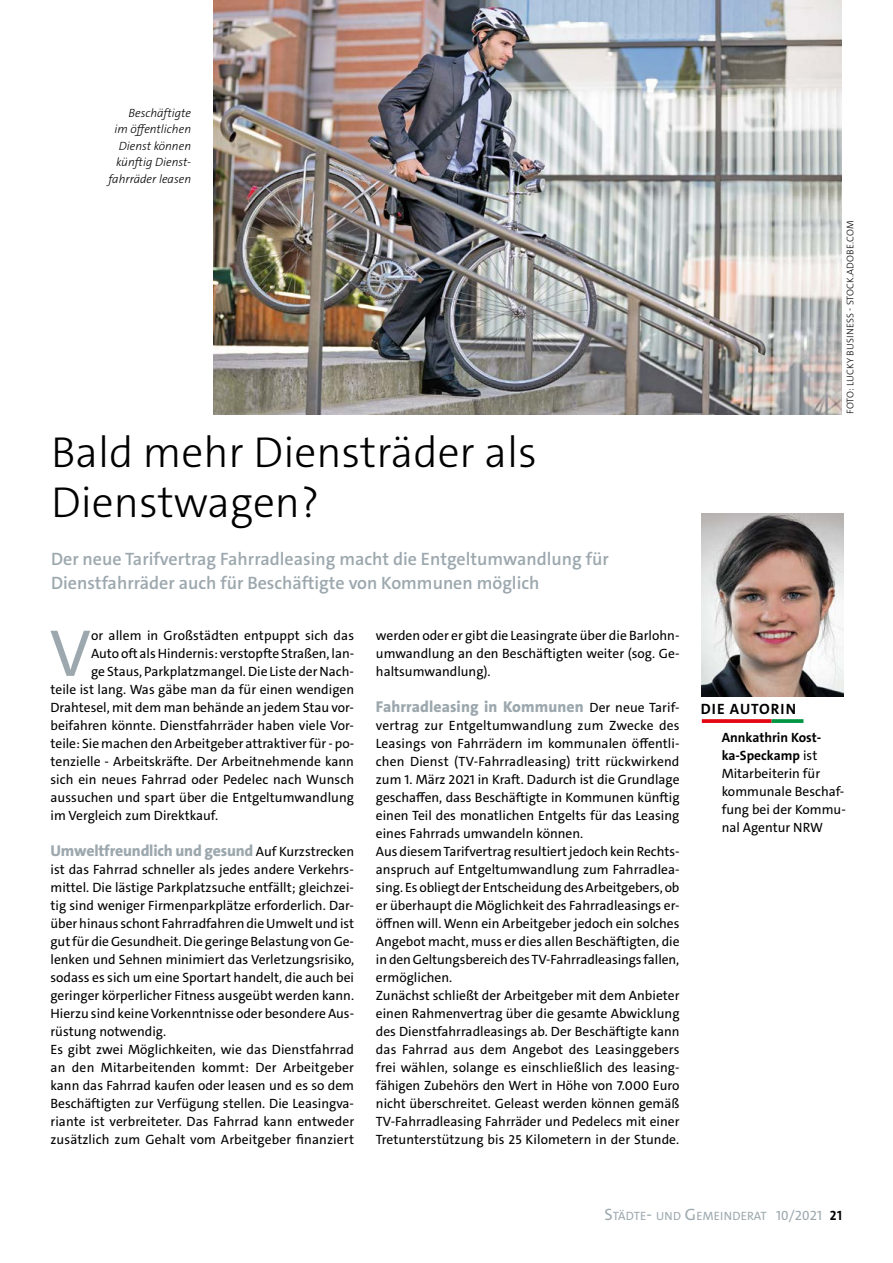
<style>
.page{position:relative;width:893px;height:1263px;background:#fff}
.page>*{position:absolute;margin:0;border:0;box-sizing:border-box;transform-origin:0 0}
.t1{font:66.9px "The Sans C5";color:#9ca8ae}
.t2{font:300 43.5px/49.5px "The Sans C5";color:#000}
.t3{font:600 18px/24px "The Sans C5";color:#9ca8ae}
.t4{font:800 15.75px "The Sans C5";letter-spacing:-.01em;color:#9ca8ae}
.t5{font:700 15px "The Sans C5";letter-spacing:.07em;color:#000}
.t6{font:13.5px/18px "The Sans C5";color:#000}
.t7{font:12.15px "The Sans C5";letter-spacing:.015em;color:#9ca8ae}
.t8{font:italic 300 12px/16.5px "The Sans C5";color:#000;text-align:right}
.t9{font:300 9.75px "The Sans C5";letter-spacing:.02em;color:#000}
.s1{font-weight:400;font-size:13.5px;color:#000}
.s2{font-weight:700}
.s3{font-size:16.5px}
.s4{font-size:16.8px}
.s5{font-size:11.7px}
.s6{font-size:13.5px}
.s7{font-weight:700;font-size:13.5px;color:#000}
</style>
<div class="page">
<img style="left:213px;top:0;width:629px;height:414px">
<img style="left:702px;top:513px;width:141px;height:183px">
<svg style="left:702px;top:719px;width:70px;height:4px"></svg>
<svg style="left:772px;top:719px;width:31px;height:4px"></svg>
<p class="t8" style="left:108px;top:105px;width:84px">Beschäftigte<br>im öffentlichen<br>Dienst können künftig Dienst&shy;fahrräder leasen</p>
<h2 class="t2" style="left:51px;top:428px;width:487px">Bald mehr Diensträder als<br>Dienstwagen?</h2>
<h3 class="t3" style="left:51px;top:547px;width:559px">Der neue Tarifvertrag Fahrradleasing macht die Entgeltumwandlung für<br>Dienstfahrräder auch für Beschäftigte von Kommunen möglich</h3>
<p class="t6" style="left:376px;top:626px;width:305px;text-align:justify">werden oder er gibt die Leasingrate über die Barlohn&shy;umwandlung an den Beschäftigten weiter (sog. Ge&shy;haltsumwandlung).</p>
<p class="t4" style="left:376px;top:696px;width:305px">Fahrradleasing in Kommunen <span class="s1">Der neue Tarif-</span></p>
<p class="t6" style="left:376px;top:716px;width:305px">vertrag zur Entgeltumwandlung zum Zwecke des Leasings von Fahrrädern im kommunalen öffentli&shy;chen Dienst (TV-Fahrradleasing) tritt rückwirkend zum 1. März 2021 in Kraft. Dadurch ist die Grundlage geschaffen, dass Beschäftigte in Kommunen künftig einen Teil des monatlichen Entgelts für das Leasing eines Fahrrads umwandeln können.<br>Aus diesem Tarifvertrag resultiert jedoch kein Rechts&shy;anspruch auf Entgeltumwandlung zum Fahrradlea&shy;sing. Es obliegt der Entscheidung des Arbeitgebers, ob er überhaupt die Möglichkeit des Fahrradleasings er&shy;öffnen will. Wenn ein Arbeitgeber jedoch ein solches Angebot macht, muss er dies allen Beschäftigten, die in den Geltungsbereich des TV-Fahrradleasings fallen, ermöglichen.<br>Zunächst schließt der Arbeitgeber mit dem Anbieter einen Rahmenvertrag über die gesamte Abwicklung des Dienstfahrradleasings ab. Der Beschäftigte kann das Fahrrad aus dem Angebot des Leasinggebers frei wählen, solange es einschließlich des leasing&shy;fähigen Zubehörs den Wert in Höhe von 7.000 Euro nicht überschreitet. Geleast werden können gemäß TV-Fahrradleasing Fahrräder und Pedelecs mit einer Tretunterstützung bis 25 Kilometern in der Stunde.</p>
<h1 class="t1" style="left:50px;top:610px;width:43px">V</h1>
<p class="t6" style="left:91px;top:626px;width:265px">or allem in Großstädten entpuppt sich das</p>
<p class="t6" style="left:91px;top:644px;width:265px">Auto oft als Hindernis: verstopfte Straßen, lan-</p>
<p class="t6" style="left:91px;top:662px;width:264px">ge Staus, Parkplatzmangel. Die Liste der Nach-</p>
<p class="t6" style="left:50px;top:680px;width:305px">teile ist lang. Was gäbe man da für einen wendigen</p>
<p class="t6" style="left:50px;top:698px;width:305px">Drahtesel, mit dem man behände an jedem Stau vor-</p>
<p class="t6" style="left:50px;top:716px;width:305px">beifahren könnte. Dienstfahrräder haben viele Vor-</p>
<p class="t6" style="left:50px;top:734px;width:305px">teile: Sie machen den Arbeitgeber attraktiver für - po-</p>
<p class="t6" style="left:50px;top:752px;width:305px">tenzielle - Arbeitskräfte. Der Arbeitnehmende kann</p>
<p class="t6" style="left:50px;top:770px;width:305px">sich ein neues Fahrrad oder Pedelec nach Wunsch</p>
<p class="t6" style="left:50px;top:788px;width:305px">aussuchen und spart über die Entgeltumwandlung</p>
<p class="t6" style="left:50px;top:806px;width:169px">im Vergleich zum Direktkauf.</p>
<p class="t4" style="left:50px;top:840px;width:305px">Umweltfreundlich und gesund <span class="s1">Auf Kurzstrecken</span></p>
<p class="t6" style="left:50px;top:860px;width:305px">ist das Fahrrad schneller als jedes andere Verkehrs&shy;mittel. Die lästige Parkplatzsuche entfällt; gleichzei&shy;tig sind weniger Firmenparkplätze erforderlich. Dar&shy;über hinaus schont Fahrradfahren die Umwelt und ist gut für die Gesundheit. Die geringe Belastung von Ge&shy;lenken und Sehnen minimiert das Verletzungsrisiko, sodass es sich um eine Sportart handelt, die auch bei geringer körperlicher Fitness ausgeübt werden kann.<br>Hierzu sind keine Vorkenntnisse oder besondere Aus&shy;rüstung notwendig.<br>Es gibt zwei Möglichkeiten, wie das Dienstfahrrad an den Mitarbeitenden kommt: Der Arbeitgeber kann das Fahrrad kaufen oder leasen und es so dem Beschäftigten zur Verfügung stellen. Die Leasingva&shy;riante ist verbreiteter. Das Fahrrad kann entweder zusätzlich zum Gehalt vom Arbeitgeber finanziert</p>
<p class="t9" style="left:844px;top:414px;width:195px;rotate:-90deg">FOTO: LUCKY BUSINESS - STOCK.ADOBE.COM</p>
<p class="t5" style="left:701px;top:699px;width:97px">DIE AUTORIN</p>
<p class="t6" style="left:722px;top:728px;width:126px"><span class="s2">Annkathrin Kost&shy;ka-Speckamp</span> ist<br>Mitarbeiterin für kommunale Beschaf&shy;fung bei der Kommu&shy;nal Agentur NRW</p>
<p class="t7" style="left:604px;top:1208px;width:239px"><span class="s3">S</span>TÄDTE<span class="s4">-</span> <span class="s5">UND</span> <span class="s3">G</span>EMEINDERAT <span class="s6">10/2021</span> <span class="s7">21</span></p>
</div>
